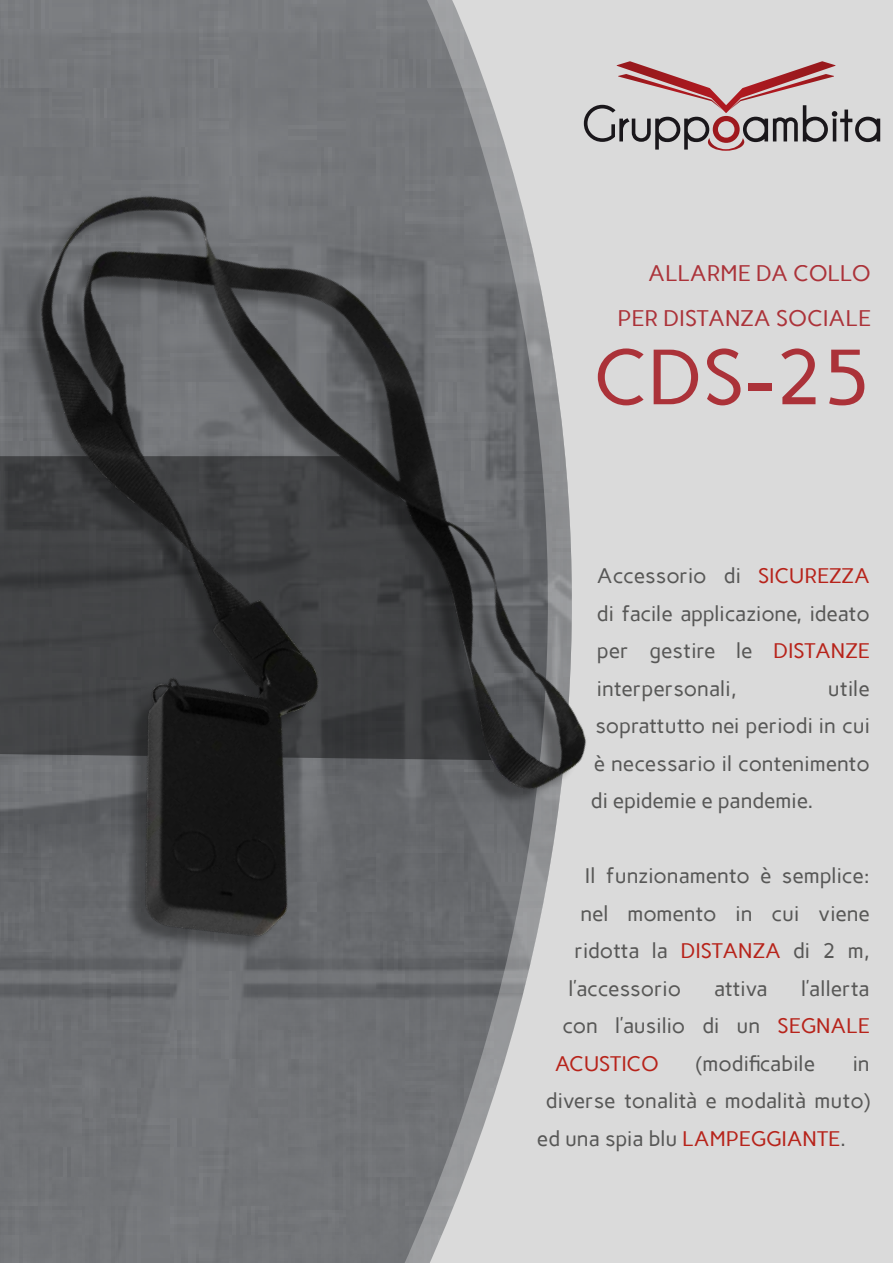
<style>
.page{position:relative;width:893px;height:1263px;background:#fff}
.page>*{position:absolute;margin:0;border:0;box-sizing:border-box;transform-origin:0 0}
.t1{font:78px "Carme";color:#a3141c}
.t2{font:22.5px/45px "Carme";color:#a3141c;text-align:right}
.t3{font:21px/37.5px "Carme";color:#575756;text-align:justify}
.t4{font:21px "Carme";letter-spacing:-.01em;color:#b7231a}
.s1{color:#b7231a}
</style>
<div class="page">
<div style="left:388px;top:0;width:36px;height:1263px;background:#737578"></div>
<div style="left:424px;top:0;width:469px;height:1263px;background:#dadada"></div>
<svg style="left:584px;top:61px;width:296px;height:90px"></svg>
<img style="left:0;top:132px;width:705px;height:954px">
<p class="t2" style="left:618px;top:251px;width:255px">ALLARME DA COLLO<br>PER DISTANZA SOCIALE</p>
<h1 class="t1" style="left:593px;top:330px;width:279px">CDS-25</h1>
<p class="t3" style="left:597px;top:557px;width:275px">Accessorio di <span class="s1">SICUREZZA </span>di facile applicazione, ideato per gestire le <span class="s1">DISTANZE </span>interpersonali,</p>
<p class="t3" style="left:591px;top:670px;width:281px;text-indent:237px">utile soprattutto nei periodi in cui è necessario il contenimento di epidemie e pandemie.</p>
<p class="t3" style="left:585px;top:857px;width:287px">Il funzionamento è semplice:</p>
<p class="t3" style="left:580px;top:895px;width:291px">nel momento in cui viene</p>
<p class="t3" style="left:574px;top:932px;width:297px">ridotta la <span class="s1">DISTANZA</span> di 2 m,</p>
<p class="t3" style="left:568px;top:970px;width:114px">l’accessorio</p>
<p class="t3" style="left:714px;top:970px;width:55px">attiva</p>
<p class="t3" style="left:801px;top:970px;width:70px">l’allerta</p>
<p class="t3" style="left:562px;top:1007px;width:309px">con l’ausilio di un <span class="s1">SEGNALE</span></p>
<p class="t4" style="left:555px;top:1051px;width:105px">ACUSTICO</p>
<p class="t3" style="left:696px;top:1045px;width:121px">(modificabile</p>
<p class="t3" style="left:853px;top:1045px;width:19px">in</p>
<p class="t3" style="left:546px;top:1082px;width:326px">diverse tonalità e modalità muto)</p>
<p class="t3" style="left:537px;top:1120px;width:311px">ed una spia blu <span class="s1">LAMPEGGIANTE</span>.</p>
</div>
